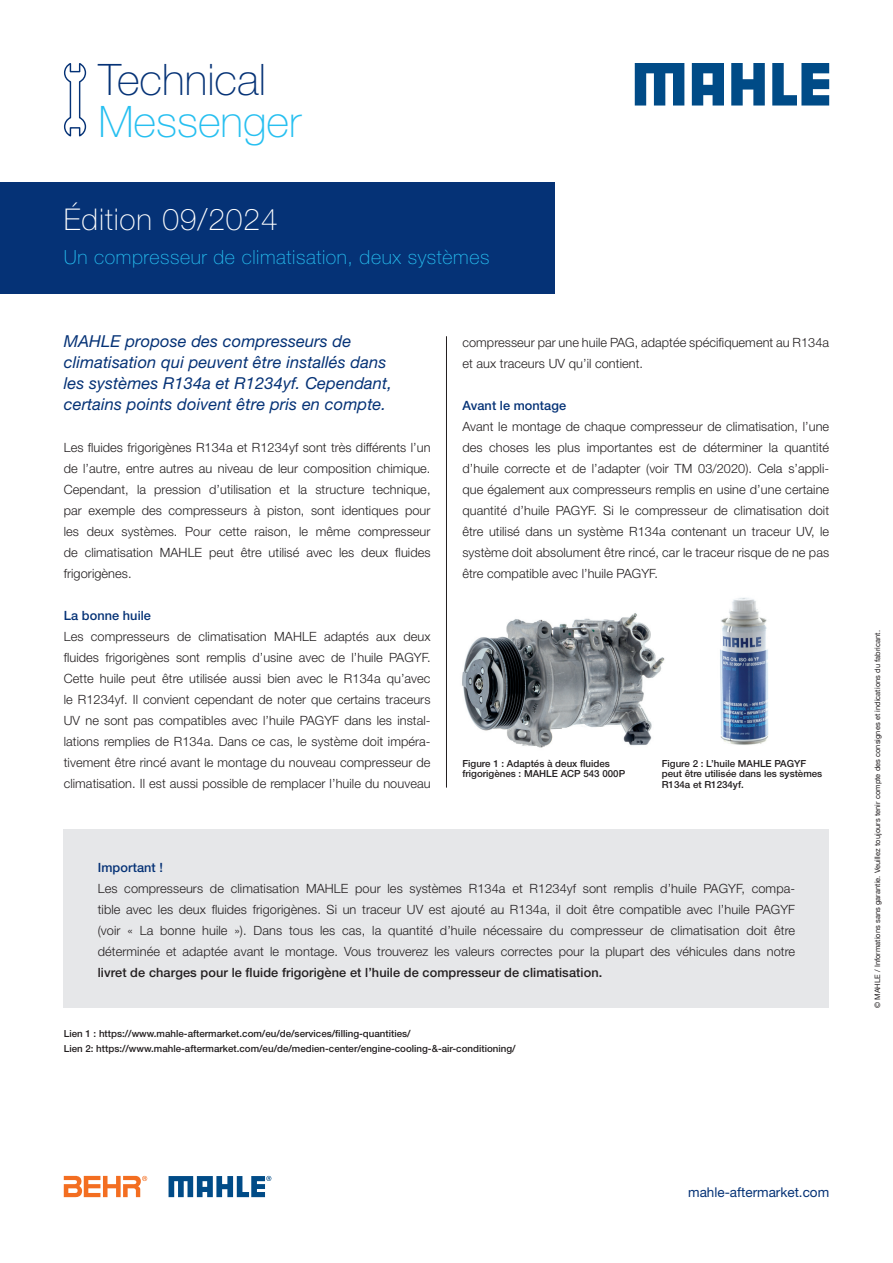
<style>
.page{position:relative;width:893px;height:1263px;background:#fff}
.page>*{position:absolute;margin:0;border:0;box-sizing:border-box;transform-origin:0 0}
.t1{font:100 43.5px "Helvetica Neue LT Pro";color:#053276}
.t2{font:100 43.5px "Helvetica Neue LT Pro";color:#26bff0}
.t3{font:100 30px "Helvetica Neue LT Pro";letter-spacing:.03em;color:#fff}
.t4{font:100 19.5px "Helvetica Neue LT Pro";letter-spacing:.03em;color:#26bff0}
.t5{font:italic 16.5px/21px "Helvetica Neue LT Pro";letter-spacing:.005em;color:#053276}
.t6{font:13.5px "Helvetica Neue LT Pro";color:#053276}
.t7{font:300 12.75px/21px "Helvetica Neue LT Pro";letter-spacing:.005em;color:#231f20;text-align:justify}
.t8{font:500 12.75px "Helvetica Neue LT Pro";letter-spacing:.005em;color:#231f20}
.t9{font:500 12.75px "Helvetica Neue LT Pro";letter-spacing:.005em;color:#053276}
.t10{font:500 9.75px/10.5px "Helvetica Neue LT Pro";color:#231f20}
.t11{font:7.5px "Helvetica Neue LT Com";letter-spacing:.005em;color:#231f20}
</style>
<div class="page">
<img style="left:462px;top:613px;width:203px;height:135px">
<img style="left:720px;top:597px;width:49px;height:148px">
<svg style="left:64px;top:63px;width:23px;height:74px"></svg>
<hr style="left:446px;top:336px;width:1px;height:452px;background:#231f20">
<div style="left:0;top:183px;width:554px;height:111px;background:#053276"></div>
<div style="left:64px;top:830px;width:765px;height:178px;background:#e6e7e9"></div>
<svg style="left:64px;top:1175px;width:83px;height:22px"></svg>
<svg style="left:169px;top:1176px;width:102px;height:21px"></svg>
<svg style="left:635px;top:63px;width:49px;height:43px"></svg>
<svg style="left:731px;top:63px;width:34px;height:43px"></svg>
<svg style="left:772px;top:63px;width:57px;height:43px"></svg>
<svg style="left:692px;top:63px;width:32px;height:43px"></svg>
<h1 class="t1" style="left:98px;top:53px;width:169px">Technical</h1>
<h1 class="t2" style="left:98px;top:95px;width:204px">Messenger</h1>
<h2 class="t3" style="left:64px;top:201px;width:216px">Édition 09/2024</h2>
<h3 class="t4" style="left:64px;top:245px;width:427px">Un compresseur de climatisation, deux systèmes</h3>
<p class="t5" style="left:64px;top:330px;width:330px">MAHLE propose des compresseurs de climatisation qui peuvent être installés dans les systèmes R134a et R1234yf. Cependant, certains points doivent être pris en compte.</p>
<p class="t7" style="left:64px;top:436px;width:368px">Les fluides frigorigènes R134a et R1234yf sont très différents l’un de l’autre, entre autres au niveau de leur composition chimique.<br>Cependant, la pression d’utilisation et la structure technique, par exemple des compresseurs à piston, sont identiques pour les deux systèmes. Pour cette raison, le même compresseur de climatisation MAHLE peut être utilisé avec les deux fluides frigorigènes.</p>
<p class="t9" style="left:64px;top:607px;width:89px">La bonne huile</p>
<p class="t7" style="left:64px;top:625px;width:368px">Les compresseurs de climatisation MAHLE adaptés aux deux fluides frigorigènes sont remplis d’usine avec de l’huile PAGYF.<br>Cette huile peut être utilisée aussi bien avec le R134a qu’avec le R1234yf. Il convient cependant de noter que certains traceurs UV ne sont pas compatibles avec l’huile PAGYF dans les instal&shy;lations remplies de R134a. Dans ce cas, le système doit impéra&shy;tivement être rincé avant le montage du nouveau compresseur de climatisation. Il est aussi possible de remplacer l’huile du nouveau</p>
<p class="t7" style="left:462px;top:331px;width:368px">compresseur par une huile PAG, adaptée spécifiquement au R134a et aux traceurs UV qu’il contient.</p>
<p class="t9" style="left:462px;top:397px;width:105px">Avant le montage</p>
<p class="t7" style="left:462px;top:415px;width:368px">Avant le montage de chaque compresseur de climatisation, l’une des choses les plus importantes est de déterminer la quantité d’huile correcte et de l’adapter (voir TM 03/2020). Cela s’appli&shy;que également aux compresseurs remplis en usine d’une certaine quantité d’huile PAGYF. Si le compresseur de climatisation doit être utilisé dans un système R134a contenant un traceur UV, le système doit absolument être rincé, car le traceur risque de ne pas être compatible avec l’huile PAGYF.</p>
<p class="t10" style="left:462px;top:758px;width:164px">Figure 1 : Adaptés à deux fluides frigorigènes : MAHLE ACP 543 000P</p>
<p class="t10" style="left:662px;top:758px;width:162px">Figure 2 : L’huile MAHLE PAGYF peut être utilisée dans les systèmes<br>R134a et R1234yf.</p>
<p class="t9" style="left:98px;top:859px;width:67px">Important !</p>
<p class="t7" style="left:98px;top:877px;width:699px">Les compresseurs de climatisation MAHLE pour les systèmes R134a et R1234yf sont remplis d’huile PAGYF, compa&shy;tible avec les deux fluides frigorigènes. Si un traceur UV est ajouté au R134a, il doit être compatible avec l’huile PAGYF (voir « La bonne huile »). Dans tous les cas, la quantité d’huile nécessaire du compresseur de climatisation doit être déterminée et adaptée avant le montage. Vous trouverez les valeurs correctes pour la plupart des véhicules dans notre</p>
<p class="t8" style="left:98px;top:964px;width:506px">livret de charges pour le fluide frigorigène et l’huile de compresseur de climatisation.</p>
<p class="t10" style="left:64px;top:1026px;width:453px;line-height:14.7px">Lien 1 : https://www.mahle-aftermarket.com/eu/de/services/filling-quantities/<br>Lien 2: https://www.mahle-aftermarket.com/eu/de/medien-center/engine-cooling-&amp;-air-conditioning/</p>
<p class="t11" style="left:873px;top:1008px;width:379px;rotate:-90deg">© MAHLE / Informations sans garantie. Veuillez toujours tenir compte des consignes et indications du fabricant.</p>
<p class="t6" style="left:688px;top:1184px;width:143px">mahle-aftermarket.com</p>
</div>
